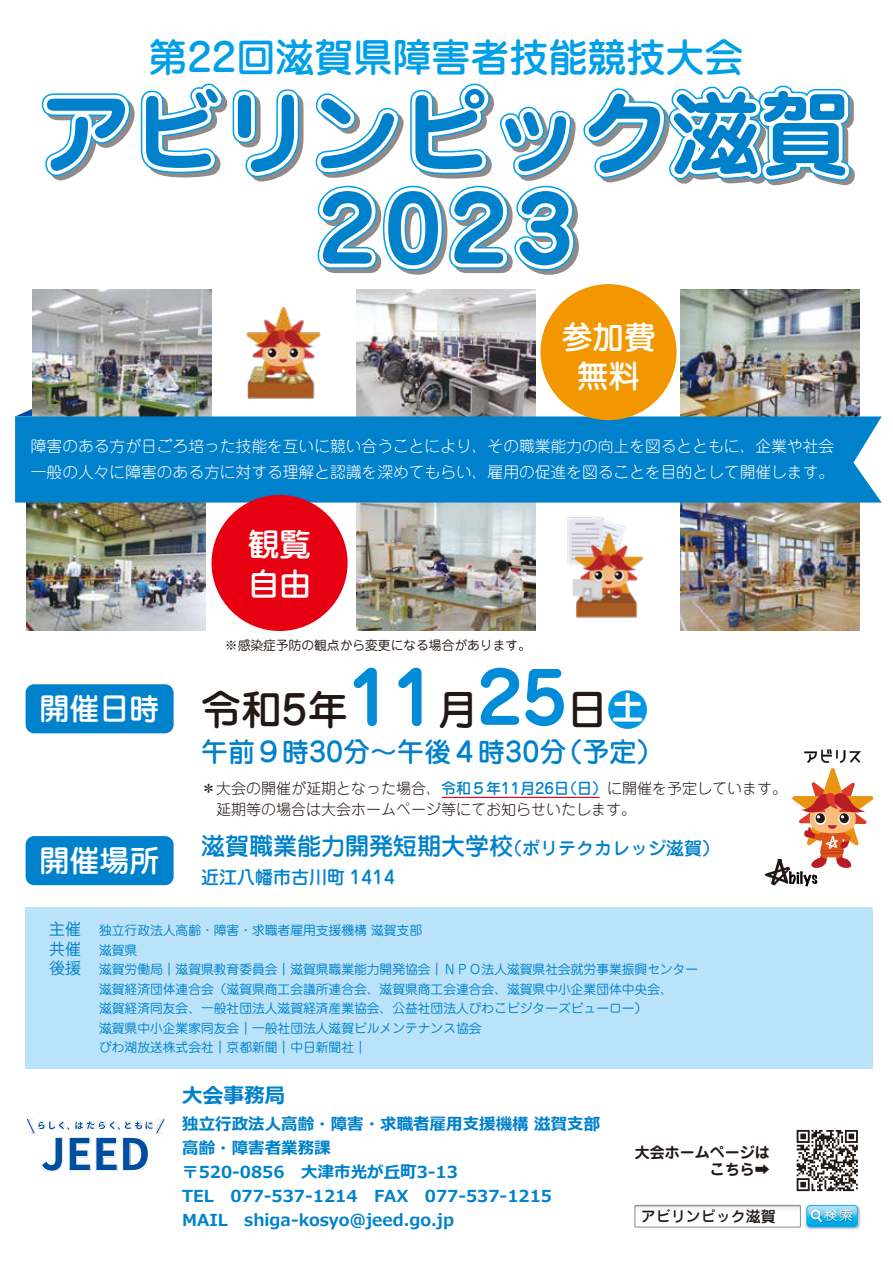
<style>
.page{position:relative;width:893px;height:1263px;background:#fff}
.page>*{position:absolute;margin:0;border:0;box-sizing:border-box;transform-origin:0 0}
.t1{font:700 90px/96px "Jun 501 Pro";color:#0081cc;text-align:center}
.t2{font:500 40.5px "Jun 34 Pro";color:#221815}
.t3{font:500 39px "Jun 34 Pro";color:#00a0e9}
.t4{font:500 31.35px/39.5px "Jun 34 Pro";color:#fff;text-align:center}
.t5{font:500 30px "Jun 34 Pro";color:#fff}
.t6{font:500 27px "Jun 34 Pro";color:#0081cc}
.t7{font:500 24px "Jun 34 Pro";color:#0081cc}
.t8{font:700 20.7px "Meiryo";color:#0081cc}
.t9{font:500 18px "Jun 34 Pro";color:#0081cc}
.t10{font:700 16.5px/24px "Meiryo";color:#0081cc}
.t11{font:15.9px "Jun 201 Pro";color:#0081cc}
.t12{font:300 15.75px/26.2px "Jun 101 Pro";color:#fff}
.t13{font:300 15px/21px "Jun 101 Pro";color:#221815}
.t14{font:700 15px/16.5px "Jun 501 Pro";color:#221815;text-align:right}
.t15{font:500 15px "Jun 34 Pro";color:#221815}
.t16{font:13.05px "Jun 201 Pro";color:#fff}
.t17{font:12.75px/19.5px "Jun 201 Pro";color:#0081cc}
.t18{font:12.75px "Jun 201 Pro";color:#221815}
.s1{font-family:"Jun 501 Pro";font-weight:700;font-size:70.8px;color:#008cd6}
.s2{font-family:"Jun 501 Pro";font-weight:700;color:#0097e0}
.s3{font-family:"Jun 34 Pro";font-weight:500;color:#0081cc}
.s4{font-size:18px}
.s5{font-family:"Koz Go Pro";font-weight:400}
</style>
<div class="page">
<svg style="left:16px;top:402px;width:17px;height:14px"></svg>
<img style="left:26px;top:503px;width:179px;height:127px">
<img style="left:357px;top:503px;width:178px;height:127px">
<img style="left:680px;top:503px;width:179px;height:127px">
<img style="left:680px;top:289px;width:179px;height:127px">
<img style="left:33px;top:289px;width:178px;height:127px">
<img style="left:357px;top:289px;width:178px;height:127px">
<div style="left:15px;top:416px;width:867px;height:87px;background:#0081cc"></div>
<div style="left:26px;top:907px;width:847px;height:162px;background:#bae3f9"></div>
<div style="left:26px;top:836px;width:148px;height:49px;background:#0081cc;border-radius:9px"></div>
<div style="left:26px;top:684px;width:148px;height:49px;background:#0081cc;border-radius:9px"></div>
<div style="left:540px;top:284px;width:136px;height:136px;background:#f39700;border-radius:50%"></div>
<img style="left:246px;top:306px;width:75px;height:93px">
<svg style="left:765px;top:749px;width:109px;height:137px"></svg>
<svg style="left:26px;top:1118px;width:139px;height:53px"></svg>
<div style="left:212px;top:495px;width:136px;height:136px;background:#e60012;border-radius:50%"></div>
<img style="left:567px;top:516px;width:77px;height:102px">
<hr style="left:442px;top:797px;width:158px;height:1px;background:#e60012">
<svg style="left:797px;top:1130px;width:61px;height:61px"></svg>
<img style="left:805px;top:1206px;width:56px;height:24px">
<svg style="left:806px;top:1205px;width:52px;height:22px"></svg>
<svg style="left:636px;top:1207px;width:163px;height:1px"></svg>
<div style="left:634px;top:1205px;width:167px;height:22px;border:1px solid #898989"></div>
<svg style="left:41px;top:83px;width:814px;height:192px"></svg>
<h3 class="t3" style="left:148px;top:26px;width:597px">第22回滋賀県障害者技能競技大会</h3>
<h1 class="t1" style="left:41px;top:77px;width:811px">アビリンピック滋賀<br>2023</h1>
<h3 class="t4" style="left:561px;top:314px;width:96px">参加費無料</h3>
<p class="t12" style="left:31px;top:431px;width:805px">障害のある方が日ごろ培った技能を互いに競い合うことにより、その職業能力の向上を図るとともに、企業や社会一般の人々に障害のある方に対する理解と認識を深めてもらい、雇用の促進を図ることを目的として開催します。</p>
<h3 class="t4" style="left:248px;top:522px;width:64px;text-align:left">観覧自由</h3>
<h3 class="t5" style="left:40px;top:685px;width:121px">開催日時</h3>
<h3 class="t5" style="left:40px;top:837px;width:121px">開催場所</h3>
<p class="t18" style="left:225px;top:635px;width:307px">※感染症予防の観点から変更になる場合があります。</p>
<h2 class="t2" style="left:201px;top:677px;width:449px">令和5年<span class="s1">11</span>月<span class="s1">25</span>日<span class="s2">土</span></h2>
<h3 class="t6" style="left:201px;top:730px;width:464px">午前９時30分～午後４時30分（予定）</h3>
<p class="t13" style="left:201px;top:776px;width:587px">＊大会の開催が延期となった場合、<span class="s3">令和５年11月26日（日）</span>に開催を予定しています。　延期等の場合は大会ホームページ等にてお知らせいたします。</p>
<h3 class="t7" style="left:201px;top:827px;width:521px">滋賀職業能力開発短期大学校<span class="s4">（ポリテクカレッジ滋賀）</span></h3>
<h3 class="t9" style="left:201px;top:862px;width:195px">近江八幡市古川町 1414</h3>
<p class="t11" style="left:49px;top:916px;width:33px">主催</p>
<p class="t17" style="left:99px;top:919px;width:324px">独立行政法人高齢・障害・求職者雇用支援機構 滋賀支部</p>
<p class="t11" style="left:49px;top:936px;width:33px">共催</p>
<p class="t17" style="left:99px;top:939px;width:40px">滋賀県</p>
<p class="t11" style="left:49px;top:955px;width:33px">後援</p>
<p class="t17" style="left:99px;top:958px;width:601px">滋賀労働局｜滋賀県教育委員会｜滋賀県職業能力開発協会｜ＮＰＯ法人滋賀県社会就労事業振興センター滋賀経済団体連合会（滋賀県商工会議所連合会、滋賀県商工会連合会、滋賀県中小企業団体中央会、<br>滋賀経済同友会、一般社団法人滋賀経済産業協会、公益社団法人びわこビジターズビューロー）<br>滋賀県中小企業家同友会｜一般社団法人滋賀ビルメンテナンス協会<br>びわ湖放送株式会社｜京都新聞｜中日新聞社｜</p>
<h3 class="t8" style="left:182px;top:1080px;width:105px">大会事務局</h3>
<p class="t10" style="left:182px;top:1112px;width:419px">独立行政法人高齢・障害・求職者雇用支援機構 滋賀支部高齢・障害者業務課<br>〒520-0856　大津市光が丘町3-13　<br>TEL　077-537-1214　FAX　077-537-1215<br>MAIL　shiga-kosyo@jeed.go.jp</p>
<p class="t14" style="left:635px;top:1143px;width:136px">大会ホームページはこちら<span class="s5">➡</span></p>
<p class="t15" style="left:641px;top:1204px;width:137px">アビリンピック滋賀</p>
<p class="t16" style="left:824px;top:1205px;width:30px">検 索</p>
</div>
